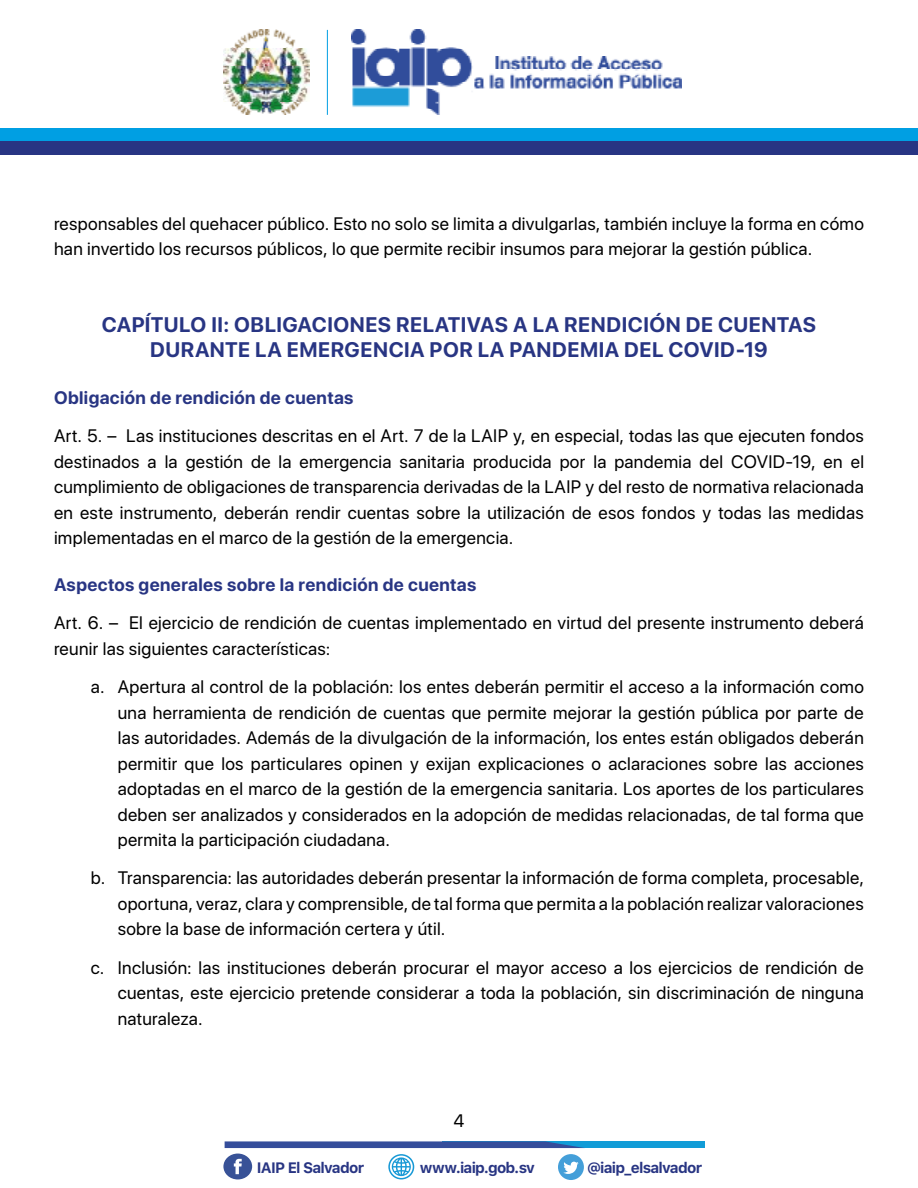
<style>
.page{position:relative;width:918px;height:1188px;background:#fff}
.page>*{position:absolute;margin:0;border:0;box-sizing:border-box;transform-origin:0 0}
.t1{font:700 21px/25.5px "SF Pro Display";letter-spacing:.025em;color:#283583;text-align:center}
.t2{font:18px/25.5px "SF Pro Display";letter-spacing:.02em;color:#000;text-align:justify}
.t3{font:700 18px "SF Pro Display";letter-spacing:.02em;color:#283583}
.t4{font:700 15px "SF Pro Text";letter-spacing:-.05em;color:#283583}
</style>
<div class="page">
<div style="left:0;top:129px;width:918px;height:13px;background:#009fe3"></div>
<div style="left:0;top:142px;width:918px;height:13px;background:#283583"></div>
<img style="left:352px;top:30px;width:329px;height:84px">
<img style="left:223px;top:30px;width:87px;height:85px">
<hr style="left:327px;top:30px;width:1px;height:85px;background:#009fe3">
<div style="left:223px;top:1154px;width:29px;height:25px;background:#385297;border-radius:50%"></div>
<svg style="left:234px;top:1159px;width:8px;height:15px"></svg>
<div style="left:558px;top:1154px;width:26px;height:26px;background:#449fd9;border-radius:50%"></div>
<svg style="left:563px;top:1162px;width:16px;height:12px"></svg>
<div style="left:443px;top:1141px;width:262px;height:7px;background:#119cd7"></div>
<svg style="left:225px;top:1141px;width:359px;height:7px;background:#3959a3"></svg>
<svg style="left:388px;top:1154px;width:26px;height:25px"></svg>
<p class="t2" style="left:54px;top:211px;width:811px">responsables del quehacer público. Esto no solo se limita a divulgarlas, también incluye la forma en cómo han invertido los recursos públicos, lo que permite recibir insumos para mejorar la gestión pública.</p>
<p class="t1" style="left:102px;top:312px;width:716px">CAPÍTULO II: OBLIGACIONES RELATIVAS A LA RENDICIÓN DE CUENTAS<br>DURANTE LA EMERGENCIA POR LA PANDEMIA DEL COVID-19</p>
<p class="t3" style="left:54px;top:387px;width:301px">Obligación de rendición de cuentas</p>
<p class="t2" style="left:54px;top:423px;width:812px">Art. 5. – Las instituciones descritas en el Art. 7 de la LAIP y, en especial, todas las que ejecuten fondos destinados a la gestión de la emergencia sanitaria producida por la pandemia del COVID-19, en el cumplimiento de obligaciones de transparencia derivadas de la LAIP y del resto de normativa relacionada en este instrumento, deberán rendir cuentas sobre la utilización de esos fondos y todas las medidas implementadas en el marco de la gestión de la emergencia.</p>
<p class="t3" style="left:54px;top:574px;width:424px">Aspectos generales sobre la rendición de cuentas</p>
<p class="t2" style="left:54px;top:610px;width:812px">Art. 6. – El ejercicio de rendición de cuentas implementado en virtud del presente instrumento deberá reunir las siguientes características:</p>
<p class="t2" style="left:118px;top:674px;width:748px;text-indent:-27px">a. Apertura al control de la población: los entes deberán permitir el acceso a la información como una herramienta de rendición de cuentas que permite mejorar la gestión pública por parte de las autoridades. Además de la divulgación de la información, los entes están obligados deberán permitir que los particulares opinen y exijan explicaciones o aclaraciones sobre las acciones adoptadas en el marco de la gestión de la emergencia sanitaria. Los aportes de los particulares deben ser analizados y considerados en la adopción de medidas relacionadas, de tal forma que permita la participación ciudadana.</p>
<p class="t2" style="left:118px;top:865px;width:748px;text-indent:-27px">b. Transparencia: las autoridades deberán presentar la información de forma completa, procesable, oportuna, veraz, clara y comprensible, de tal forma que permita a la población realizar valoraciones sobre la base de información certera y útil.</p>
<p class="t2" style="left:118px;top:954px;width:748px;text-indent:-27px">c. Inclusión: las instituciones deberán procurar el mayor acceso a los ejercicios de rendición de cuentas, este ejercicio pretende considerar a toda la población, sin discriminación de ninguna naturaleza.</p>
<p class="t2" style="left:454px;top:1108px;width:12px">4</p>
<p class="t4" style="left:257px;top:1159px;width:109px">IAIP El Salvador</p>
<p class="t4" style="left:420px;top:1159px;width:117px">www.iaip.gob.sv</p>
<p class="t4" style="left:587px;top:1159px;width:117px">@iaip_elsalvador</p>
</div>
